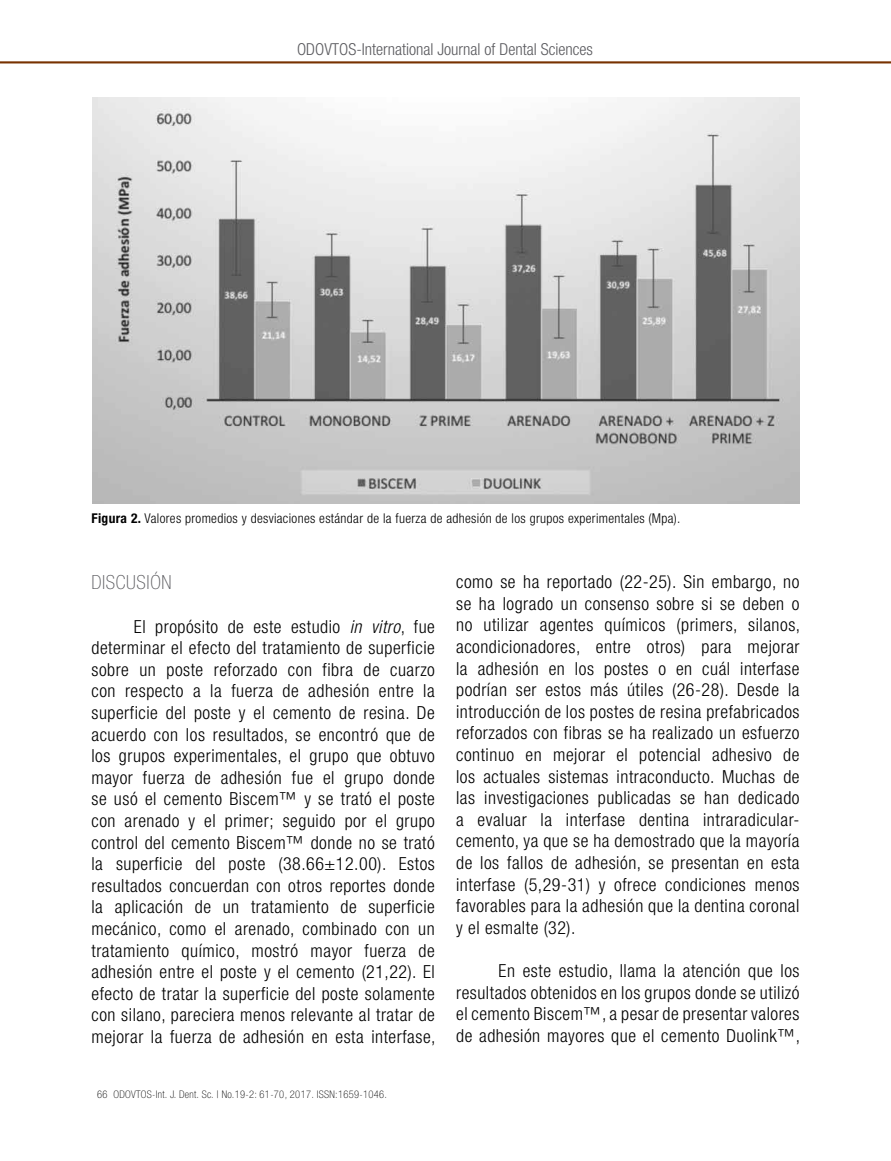
<style>
.page{position:relative;width:891px;height:1161px;background:#fff}
.page>*{position:absolute;margin:0;border:0;box-sizing:border-box;transform-origin:0 0}
.t1{font:100 condensed 19.5px "Helvetica Neue LT Std";letter-spacing:.03em;color:#5b5b5f}
.t2{font:300 condensed 18px/21.6px "Helvetica Neue LT Std";letter-spacing:.03em;color:#000;text-align:justify}
.t3{font:300 condensed 16.5px "Helvetica Neue LT Std";color:#5b5b5f}
.t4{font:300 condensed 13.5px "Helvetica Neue LT Std";letter-spacing:.025em;color:#000}
.t5{font:100 condensed 10.5px "Helvetica Neue LT Std";letter-spacing:.03em;color:#000}
.s1{font-weight:700}
.s2{font-style:italic}
</style>
<div class="page">
<svg style="left:0;top:61px;width:891px;height:2px;background:#8f552c"></svg>
<img style="left:93px;top:98px;width:706px;height:406px">
<p class="t3" style="left:297px;top:40px;width:297px">ODOVTOS-International Journal of Dental Sciences</p>
<p class="t4" style="left:91px;top:511px;width:591px"><span class="s1">Figura 2.</span> Valores promedios y desviaciones estándar de la fuerza de adhesión de los grupos experimentales (Mpa).</p>
<p class="t1" style="left:91px;top:572px;width:82px">DISCUSIÓN</p>
<p class="t2" style="left:91px;top:615px;width:346px;text-indent:43px">El propósito de este estudio <span class="s2">in vitro</span>, fue determinar el efecto del tratamiento de superficie sobre un poste reforzado con fibra de cuarzo con respecto a la fuerza de adhesión entre la superficie del poste y el cemento de resina. De acuerdo con los resultados, se encontró que de los grupos experimentales, el grupo que obtuvo mayor fuerza de adhesión fue el grupo donde se usó el cemento Biscem™ y se trató el poste con arenado y el primer; seguido por el grupo control del cemento Biscem™ donde no se trató la superficie del poste (38.66±12.00). Estos resultados concuerdan con otros reportes donde la aplicación de un tratamiento de superficie mecánico, como el arenado, combinado con un tratamiento químico, mostró mayor fuerza de adhesión entre el poste y el cemento (21,22). El efecto de tratar la superficie del poste solamente con silano, pareciera menos relevante al tratar de mejorar la fuerza de adhesión en esta interfase,</p>
<p class="t5" style="left:97px;top:1088px;width:291px">66 ODOVTOS-Int. J. Dent. Sc. | No.19-2: 61-70, 2017. ISSN:1659-1046.</p>
<p class="t2" style="left:456px;top:571px;width:346px">como se ha reportado (22-25). Sin embargo, no se ha logrado un consenso sobre si se deben o no utilizar agentes químicos (primers, silanos, acondicionadores, entre otros) para mejorar la adhesión en los postes o en cuál interfase podrían ser estos más útiles (26-28). Desde la introducción de los postes de resina prefabricados reforzados con fibras se ha realizado un esfuerzo continuo en mejorar el potencial adhesivo de los actuales sistemas intraconducto. Muchas de las investigaciones publicadas se han dedicado a evaluar la interfase dentina intraradicular&shy;cemento, ya que se ha demostrado que la mayoría de los fallos de adhesión, se presentan en esta interfase (5,29-31) y ofrece condiciones menos favorables para la adhesión que la dentina coronal y el esmalte (32).</p>
<p class="t2" style="left:456px;top:960px;width:346px;text-indent:43px">En este estudio, llama la atención que los resultados obtenidos en los grupos donde se utilizó el cemento Biscem™, a pesar de presentar valores de adhesión mayores que el cemento Duolink™,</p>
</div>
